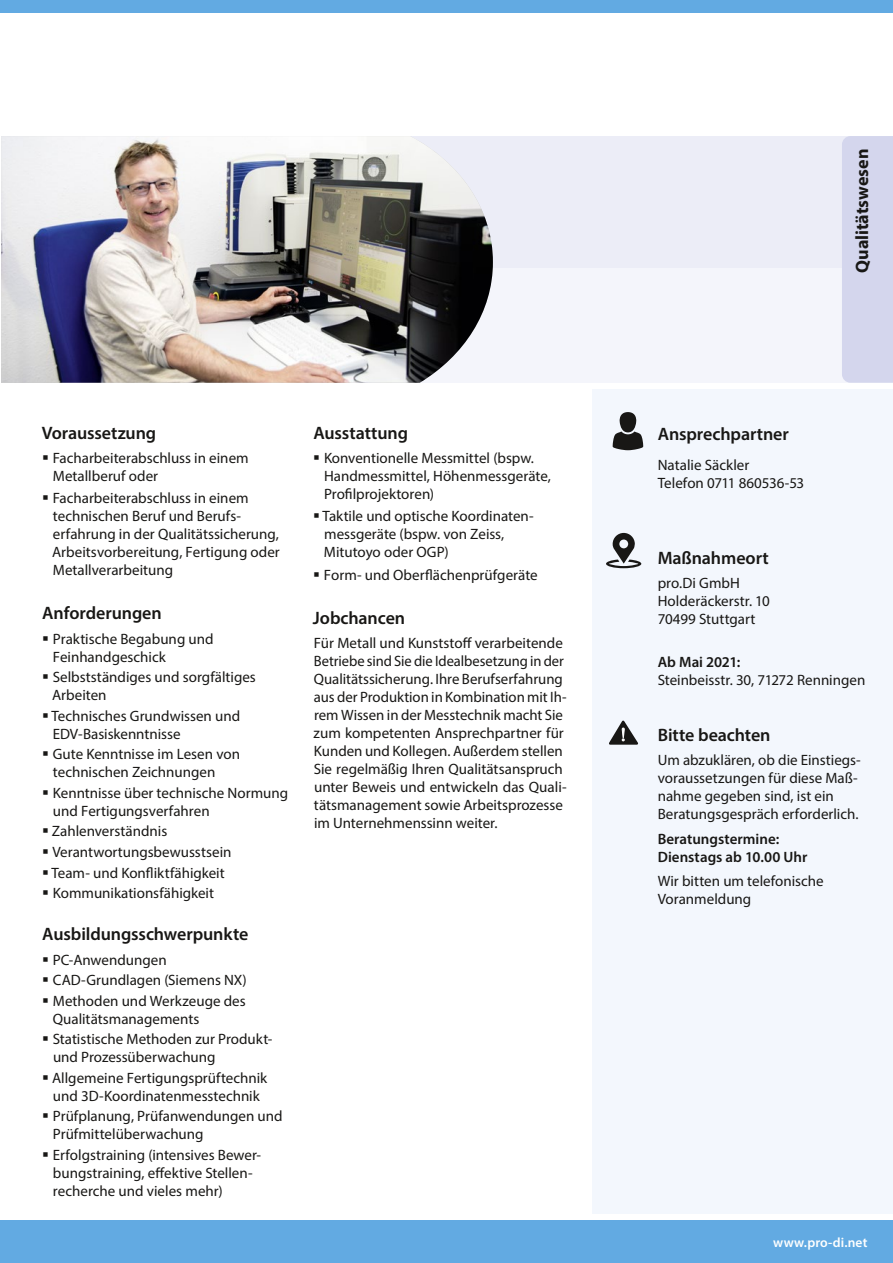
<style>
.page{position:relative;width:893px;height:1263px;background:#fff}
.page>*{position:absolute;margin:0;border:0;box-sizing:border-box;transform-origin:0 0}
.t1{font:600 18px "Myriad Pro";letter-spacing:-.005em;color:#181715}
.t2{font:700 18px "Myriad Pro";color:#181715}
.t3{font:15px/18px "Myriad Pro";color:#181715}
.t4{font:600 15px/18px "Myriad Pro";color:#181715}
.t5{font:600 13.5px "Myriad Pro";letter-spacing:.01em;color:#fff}
</style>
<div class="page">
<div style="left:592px;top:389px;width:301px;height:825px;background:#f3f7fd"></div>
<div style="left:1px;top:136px;width:892px;height:247px;background:#f4f5fb"></div>
<div style="left:1px;top:136px;width:892px;height:132px;background:#ecedf7"></div>
<img style="left:1px;top:136px;width:492px;height:247px">
<svg style="left:613px;top:412px;width:30px;height:38px"></svg>
<svg style="left:606px;top:533px;width:35px;height:35px"></svg>
<svg style="left:609px;top:720px;width:29px;height:25px"></svg>
<div style="left:0;top:0;width:893px;height:13px;background:#62aae2"></div>
<div style="left:0;top:1220px;width:893px;height:43px;background:#62aae2"></div>
<div style="left:842px;top:136px;width:51px;height:247px;background:#d4d6ed"></div>
<p class="t1" style="left:42px;top:421px;width:116px">Voraussetzung</p>
<p class="t3" style="left:53px;top:449px;width:197px">Facharbeiterabschluss in einem<br>Metallberuf oder</p>
<p class="t3" style="left:52px;top:489px;width:229px">Facharbeiterabschluss in einem technischen Beruf und Berufs&shy;erfahrung in der Qualitätssicherung,<br>Arbeitsvorbereitung, Fertigung oder<br>Metallverarbeitung</p>
<p class="t1" style="left:42px;top:602px;width:121px">Anforderungen</p>
<p class="t3" style="left:53px;top:629px;width:162px">Praktische Begabung und<br>Feinhandgeschick</p>
<p class="t3" style="left:52px;top:668px;width:205px">Selbstständiges und sorgfältiges<br>Arbeiten</p>
<p class="t3" style="left:51px;top:706px;width:190px">Technisches Grundwissen und<br>EDV-Basiskenntnisse</p>
<p class="t3" style="left:53px;top:745px;width:189px">Gute Kenntnisse im Lesen von technischen Zeichnungen</p>
<p class="t3" style="left:53px;top:783px;width:237px">Kenntnisse über technische Normung und Fertigungsverfahren</p>
<p class="t3" style="left:51px;top:821px;width:182px;line-height:20.5px">Zahlenverständnis<br>Verantwortungsbewusstsein<br>Team- und Konfliktfähigkeit<br>Kommunikationsfähigkeit</p>
<p class="t1" style="left:42px;top:923px;width:208px">Ausbildungsschwerpunkte</p>
<p class="t3" style="left:53px;top:949px;width:196px;line-height:20.5px">PC-Anwendungen<br>CAD-Grundlagen (Siemens NX)<br>Methoden und Werkzeuge des</p>
<p class="t3" style="left:53px;top:1008px;width:221px;line-height:20.5px">Qualitätsmanagements<br>Statistische Methoden zur Produkt-</p>
<p class="t3" style="left:52px;top:1047px;width:217px;line-height:20.5px">und Prozessüberwachung<br>Allgemeine Fertigungsprüftechnik</p>
<p class="t3" style="left:53px;top:1085px;width:231px;line-height:20.5px">und 3D-Koordinatenmesstechnik<br>Prüfplanung, Prüfanwendungen und</p>
<p class="t3" style="left:53px;top:1124px;width:210px;line-height:20.5px">Prüfmittelüberwachung<br>Erfolgstraining (intensives Bewer-</p>
<p class="t3" style="left:53px;top:1164px;width:200px">bungstraining, effektive Stellen&shy;recherche und vieles mehr)</p>
<p class="t1" style="left:313px;top:421px;width:96px">Ausstattung</p>
<p class="t3" style="left:324px;top:449px;width:228px">Konventionelle Messmittel (bspw.<br>Handmessmittel, Höhenmessgeräte,<br>Profilprojektoren)</p>
<p class="t3" style="left:323px;top:507px;width:213px">Taktile und optische Koordinaten&shy;messgeräte (bspw. von Zeiss,<br>Mitutoyo oder OGP)</p>
<p class="t3" style="left:324px;top:565px;width:215px">Form- und Oberflächenprüfgeräte</p>
<p class="t1" style="left:313px;top:606px;width:94px">Jobchancen</p>
<p class="t3" style="left:314px;top:634px;width:255px">Für Metall und Kunststoff verarbeitende Betriebe sind Sie die Idealbesetzung in der Qualitätssicherung. Ihre Berufserfahrung aus der Produktion in Kombination mit Ih&shy;rem Wissen in der Messtechnik macht Sie zum kompetenten Ansprechpartner für Kunden und Kollegen. Außerdem stellen Sie regelmäßig Ihren Qualitätsanspruch unter Beweis und entwickeln das Quali&shy;tätsmanagement sowie Arbeitsprozesse im Unternehmenssinn weiter.</p>
<p class="t2" style="left:850px;top:273px;width:126px;rotate:-90deg">Qualitätswesen</p>
<p class="t1" style="left:658px;top:423px;width:133px">Ansprechpartner</p>
<p class="t3" style="left:658px;top:456px;width:148px">Natalie Säckler<br>Telefon 0711 860536-53</p>
<p class="t1" style="left:658px;top:547px;width:113px">Maßnahmeort</p>
<p class="t3" style="left:658px;top:574px;width:114px">pro.Di GmbH<br>Holderäckerstr. 10<br>70499 Stuttgart</p>
<p class="t4" style="left:658px;top:652px;width:84px">Ab Mai 2021:</p>
<p class="t3" style="left:658px;top:670px;width:209px">Steinbeisstr. 30, 71272 Renningen</p>
<p class="t1" style="left:658px;top:723px;width:114px">Bitte beachten</p>
<p class="t3" style="left:658px;top:751px;width:205px">Um abzuklären, ob die Einstiegs&shy;voraussetzungen für diese Maß&shy;nahme gegeben sind, ist ein<br>Beratungsgespräch erforderlich.</p>
<p class="t4" style="left:658px;top:829px;width:151px">Beratungstermine:<br>Dienstags ab 10.00 Uhr</p>
<p class="t3" style="left:658px;top:872px;width:168px">Wir bitten um telefonische<br>Voranmeldung</p>
<p class="t5" style="left:773px;top:1233px;width:96px">www.pro-di.net</p>
</div>
